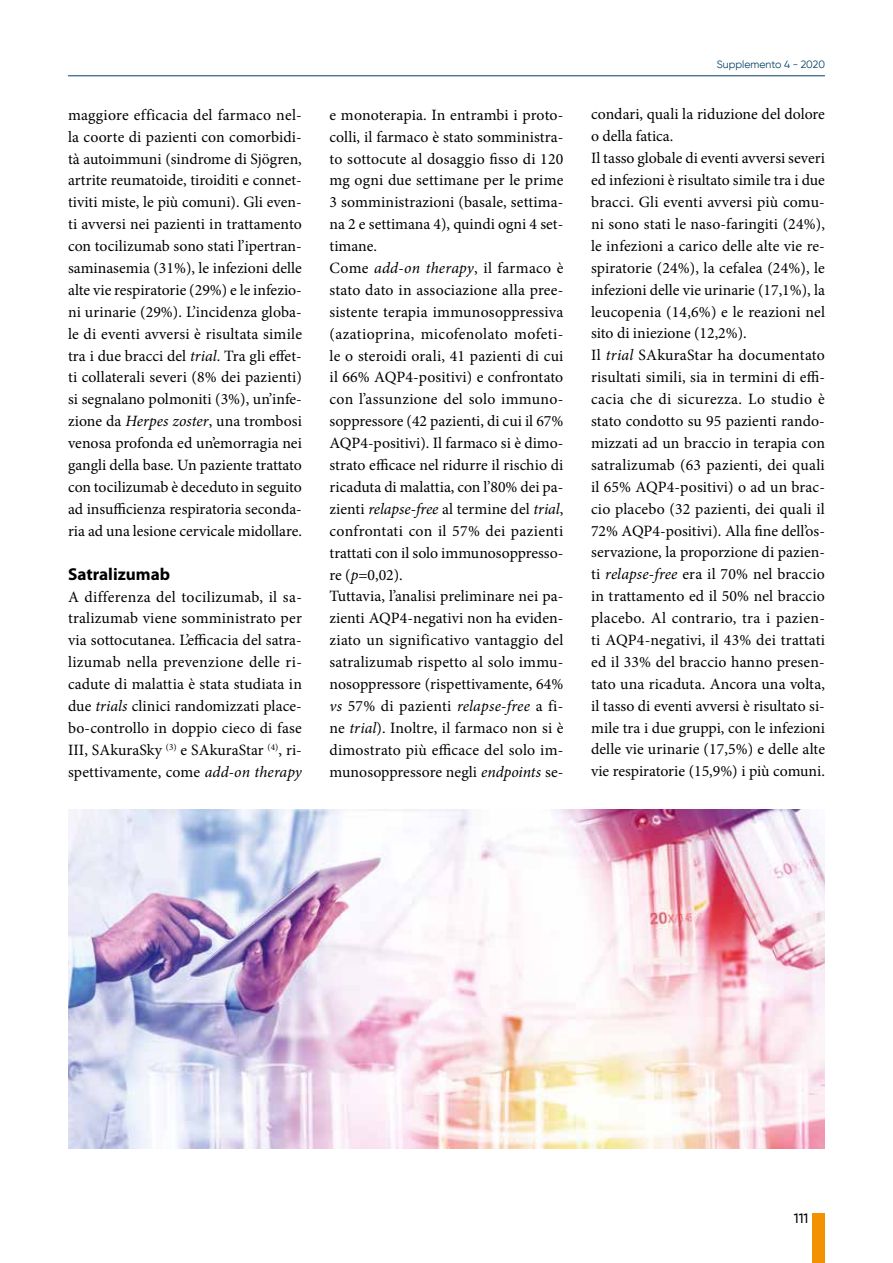
<style>
.page{position:relative;width:893px;height:1263px;background:#fff}
.page>*{position:absolute;margin:0;border:0;box-sizing:border-box;transform-origin:0 0}
.t1{font:700 17.25px "Myriad Pro";color:#000}
.t2{font:15.75px/21.9px "Minion Pro";letter-spacing:.005em;color:#000;text-align:justify}
.t3{font:500 13.5px "Gilroy";color:#000}
.t4{font:10.5px "Gilroy";color:#004067}
.s1{font-style:italic}
</style>
<div class="page">
<hr style="left:68px;top:75px;width:757px;height:1px;background:#004067">
<div style="left:812px;top:1214px;width:13px;height:49px;background:#f39100"></div>
<img style="left:68px;top:809px;width:756px;height:339px">
<p class="t2" style="left:68px;top:104px;width:235px">maggiore efficacia del farmaco nel&shy;la coorte di pazienti con comorbidi&shy;tà autoimmuni (sindrome di Sjögren, artrite reumatoide, tiroiditi e connet&shy;tiviti miste, le più comuni). Gli even&shy;ti avversi nei pazienti in trattamento con tocilizumab sono stati l’ipertran&shy;saminasemia (31%), le infezioni delle alte vie respiratorie (29%) e le infezio&shy;ni urinarie (29%). L’incidenza globa&shy;le di eventi avversi è risultata simile tra i due bracci del <span class="s1">trial</span>. Tra gli effet&shy;ti collaterali severi (8% dei pazienti) si segnalano polmoniti (3%), un’infe&shy;zione da <span class="s1">Herpes zoster</span>, una trombosi venosa profonda ed un’emorragia nei gangli della base. Un paziente trattato con tocilizumab è deceduto in seguito ad insufficienza respiratoria seconda&shy;ria ad una lesione cervicale midollare.</p>
<p class="t1" style="left:68px;top:563px;width:104px">Satralizumab</p>
<p class="t2" style="left:68px;top:586px;width:235px">A differenza del tocilizumab, il sa&shy;tralizumab viene somministrato per via sottocutanea. L’efficacia del satra&shy;lizumab nella prevenzione delle ri&shy;cadute di malattia è stata studiata in due <span class="s1">trials</span> clinici randomizzati place&shy;bo-controllo in doppio cieco di fase III, SAkuraSky <sup>(3)</sup> e SAkuraStar <sup>(4)</sup>, ri&shy;spettivamente, come <span class="s1">add-on therapy</span></p>
<p class="t4" style="left:717px;top:58px;width:110px">Supplemento 4 - 2020</p>
<p class="t2" style="left:330px;top:104px;width:235px;text-align:left">e monoterapia. In entrambi i proto&shy;colli, il farmaco è stato somministra&shy;to sottocute al dosaggio fisso di 120 mg ogni due settimane per le prime 3 somministrazioni (basale, settima&shy;na 2 e settimana 4), quindi ogni 4 set&shy;timane.<br>Come <span class="s1">add-on therapy</span>, il farmaco è stato dato in associazione alla pree&shy;sistente terapia immunosoppressiva (azatioprina, micofenolato mofeti&shy;le o steroidi orali, 41 pazienti di cui il 66% AQP4-positivi) e confrontato con l’assunzione del solo immuno&shy;soppressore (42 pazienti, di cui il 67% AQP4-positivi). Il farmaco si è dimo&shy;strato efficace nel ridurre il rischio di ricaduta di malattia, con l’80% dei pa&shy;zienti <span class="s1">relapse-free</span> al termine del <span class="s1">trial</span>, confrontati con il 57% dei pazienti trattati con il solo immunosoppresso&shy;re (<span class="s1">p</span>=0,02).<br>Tuttavia, l’analisi preliminare nei pa&shy;zienti AQP4-negativi non ha eviden&shy;ziato un significativo vantaggio del satralizumab rispetto al solo immu&shy;nosoppressore (rispettivamente, 64% <span class="s1">vs</span> 57% di pazienti <span class="s1">relapse-free</span> a fi&shy;ne <span class="s1">trial</span>). Inoltre, il farmaco non si è dimostrato più efficace del solo im&shy;munosoppressore negli <span class="s1">endpoints</span> se-</p>
<p class="t2" style="left:591px;top:104px;width:236px;text-align:left">condari, quali la riduzione del dolore o della fatica.<br>Il tasso globale di eventi avversi severi ed infezioni è risultato simile tra i due bracci. Gli eventi avversi più comu&shy;ni sono stati le naso-faringiti (24%), le infezioni a carico delle alte vie re&shy;spiratorie (24%), la cefalea (24%), le infezioni delle vie urinarie (17,1%), la leucopenia (14,6%) e le reazioni nel sito di iniezione (12,2%).<br>Il <span class="s1">trial</span> SAkuraStar ha documentato risultati simili, sia in termini di effi&shy;cacia che di sicurezza. Lo studio è stato condotto su 95 pazienti rando&shy;mizzati ad un braccio in terapia con satralizumab (63 pazienti, dei quali il 65% AQP4-positivi) o ad un brac&shy;cio placebo (32 pazienti, dei quali il 72% AQP4-positivi). Alla fine dell’os&shy;servazione, la proporzione di pazien&shy;ti <span class="s1">relapse-free</span> era il 70% nel braccio in trattamento ed il 50% nel braccio placebo. Al contrario, tra i pazien&shy;ti AQP4-negativi, il 43% dei trattati ed il 33% del braccio hanno presen&shy;tato una ricaduta. Ancora una volta, il tasso di eventi avversi è risultato si&shy;mile tra i due gruppi, con le infezioni delle vie urinarie (17,5%) e delle alte vie respiratorie (15,9%) i più comuni.</p>
<p class="t3" style="left:794px;top:1210px;width:16px">111</p>
</div>
